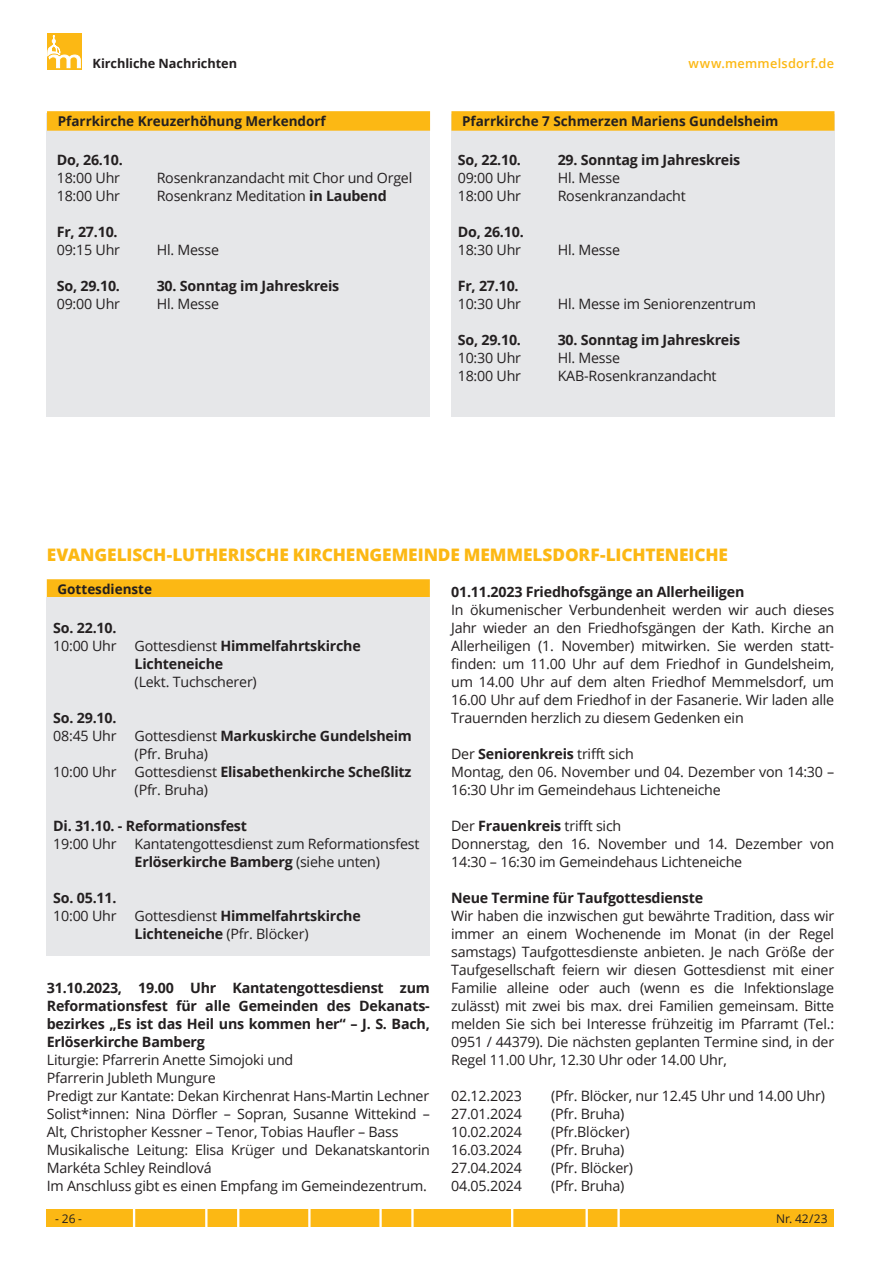
<style>
.page{position:relative;width:881px;height:1263px;background:#fff}
.page>*{position:absolute;margin:0;border:0;box-sizing:border-box;transform-origin:0 0}
.t1{font:800 17.25px "Open Sans";letter-spacing:-.01em;color:#fcb814}
.t2{font:14.25px/18px "Open Sans";letter-spacing:-.015em;color:#231f20}
.t3{font:700 14.25px/18px "Open Sans";letter-spacing:-.015em;color:#231f20}
.t4{font:700 13.5px "Open Sans";color:#231f20}
.t5{font:700 12.75px "Open Sans";letter-spacing:-.005em;color:#231f20}
.t6{font:600 12.75px "Open Sans";letter-spacing:.02em;color:#fcb814}
.t7{font:12px "Open Sans";color:#231f20}
.s1{font-weight:700}
.s2{font-weight:400}
</style>
<div class="page">
<svg style="left:47px;top:34px;width:34px;height:36px"></svg>
<svg style="left:47px;top:35px;width:33px;height:33px"></svg>
<div style="left:47px;top:1210px;width:786px;height:17px;background:#fcb814"></div>
<svg style="left:133px;top:1210px;width:2px;height:17px"></svg>
<svg style="left:205px;top:1210px;width:2px;height:17px"></svg>
<svg style="left:237px;top:1210px;width:2px;height:17px"></svg>
<svg style="left:308px;top:1210px;width:2px;height:17px"></svg>
<svg style="left:379px;top:1210px;width:2px;height:17px"></svg>
<svg style="left:411px;top:1210px;width:2px;height:17px"></svg>
<svg style="left:511px;top:1210px;width:2px;height:17px"></svg>
<svg style="left:585px;top:1210px;width:2px;height:17px"></svg>
<svg style="left:617px;top:1210px;width:2px;height:17px"></svg>
<div style="left:47px;top:114px;width:382px;height:303px;background:#e6e7e9"></div>
<div style="left:47px;top:111px;width:383px;height:20px;background:#fcb814"></div>
<div style="left:451px;top:114px;width:382px;height:303px;background:#e6e7e9"></div>
<div style="left:451px;top:111px;width:383px;height:20px;background:#fcb814"></div>
<div style="left:47px;top:579px;width:382px;height:20px;background:#fcb814"></div>
<div style="left:47px;top:597px;width:382px;height:359px;background:#e6e7e9"></div>
<p class="t5" style="left:92px;top:54px;width:146px">Kirchliche Nachrichten</p>
<p class="t6" style="left:688px;top:55px;width:147px">www.memmelsdorf.de</p>
<p class="t4" style="left:58px;top:112px;width:269px">Pfarrkirche Kreuzerhöhung Merkendorf</p>
<p class="t4" style="left:462px;top:112px;width:318px">Pfarrkirche 7 Schmerzen Mariens Gundelsheim</p>
<p class="t3" style="left:57px;top:150px;width:67px">Do, 26.10.</p>
<p class="t2" style="left:57px;top:168px;width:65px">18:00 Uhr</p>
<p class="t2" style="left:157px;top:168px;width:257px">Rosenkranzandacht mit Chor und Orgel</p>
<p class="t2" style="left:57px;top:186px;width:65px">18:00 Uhr</p>
<p class="t2" style="left:157px;top:186px;width:231px">Rosenkranz Meditation <span class="s1">in Laubend</span></p>
<p class="t3" style="left:57px;top:222px;width:62px">Fr, 27.10.</p>
<p class="t2" style="left:57px;top:240px;width:65px">09:15 Uhr</p>
<p class="t2" style="left:157px;top:240px;width:64px">Hl. Messe</p>
<p class="t3" style="left:57px;top:276px;width:65px">So, 29.10.</p>
<p class="t3" style="left:157px;top:276px;width:184px">30. Sonntag im Jahreskreis</p>
<p class="t2" style="left:57px;top:294px;width:65px">09:00 Uhr</p>
<p class="t2" style="left:157px;top:294px;width:64px">Hl. Messe</p>
<p class="t3" style="left:457px;top:150px;width:65px">So, 22.10.</p>
<p class="t3" style="left:557px;top:150px;width:184px">29. Sonntag im Jahreskreis</p>
<p class="t2" style="left:457px;top:168px;width:65px">09:00 Uhr</p>
<p class="t2" style="left:557px;top:168px;width:64px">Hl. Messe</p>
<p class="t2" style="left:457px;top:186px;width:65px">18:00 Uhr</p>
<p class="t2" style="left:557px;top:186px;width:130px">Rosenkranzandacht</p>
<p class="t3" style="left:457px;top:222px;width:67px">Do, 26.10.</p>
<p class="t2" style="left:457px;top:240px;width:65px">18:30 Uhr</p>
<p class="t2" style="left:557px;top:240px;width:64px">Hl. Messe</p>
<p class="t3" style="left:457px;top:276px;width:62px">Fr, 27.10.</p>
<p class="t2" style="left:457px;top:294px;width:65px">10:30 Uhr</p>
<p class="t2" style="left:557px;top:294px;width:200px">Hl. Messe im Seniorenzentrum</p>
<p class="t3" style="left:457px;top:330px;width:65px">So, 29.10.</p>
<p class="t3" style="left:557px;top:330px;width:184px">30. Sonntag im Jahreskreis</p>
<p class="t2" style="left:457px;top:348px;width:65px">10:30 Uhr</p>
<p class="t2" style="left:557px;top:348px;width:64px">Hl. Messe</p>
<p class="t2" style="left:457px;top:366px;width:65px">18:00 Uhr</p>
<p class="t2" style="left:557px;top:366px;width:160px">KAB-Rosenkranzandacht</p>
<p class="t1" style="left:47px;top:541px;width:682px">EVANGELISCH-LUTHERISCHE KIRCHENGEMEINDE MEMMELSDORF-LICHTENEICHE</p>
<p class="t4" style="left:57px;top:580px;width:96px">Gottesdienste</p>
<p class="t3" style="left:53px;top:618px;width:65px">So. 22.10.</p>
<p class="t2" style="left:53px;top:636px;width:65px">10:00 Uhr</p>
<p class="t3" style="left:135px;top:636px;width:228px"><span class="s2">Gottesdienst</span> Himmelfahrtskirche<br>Lichteneiche</p>
<p class="t2" style="left:135px;top:672px;width:124px">(Lekt. Tuchscherer)</p>
<p class="t3" style="left:53px;top:708px;width:65px">So. 29.10.</p>
<p class="t2" style="left:53px;top:726px;width:65px">08:45 Uhr</p>
<p class="t2" style="left:135px;top:726px;width:279px">Gottesdienst <span class="s1">Markuskirche Gundelsheim </span>(Pfr. Bruha)</p>
<p class="t2" style="left:53px;top:762px;width:65px">10:00 Uhr</p>
<p class="t3" style="left:135px;top:762px;width:278px"><span class="s2">Gottesdienst</span> Elisabethenkirche Scheßlitz <span class="s2">(Pfr. Bruha)</span></p>
<p class="t3" style="left:53px;top:816px;width:195px">Di. 31.10. - Reformationsfest</p>
<p class="t2" style="left:53px;top:834px;width:65px">19:00 Uhr</p>
<p class="t2" style="left:135px;top:834px;width:286px">Kantatengottesdienst zum Reformationsfest<br><span class="s1">Erlöserkirche Bamberg</span> (siehe unten)</p>
<p class="t3" style="left:53px;top:888px;width:65px">So. 05.11.</p>
<p class="t2" style="left:53px;top:906px;width:65px">10:00 Uhr</p>
<p class="t3" style="left:135px;top:906px;width:228px"><span class="s2">Gottesdienst</span> Himmelfahrtskirche<br>Lichteneiche <span class="s2">(Pfr. Blöcker)</span></p>
<p class="t3" style="left:451px;top:582px;width:294px">01.11.2023 Friedhofsgänge an Allerheiligen</p>
<p class="t2" style="left:451px;top:600px;width:384px;text-align:justify">In ökumenischer Verbundenheit werden wir auch dieses Jahr wieder an den Friedhofsgängen der Kath. Kirche an Allerheiligen (1. November) mitwirken. Sie werden statt&shy;finden: um 11.00 Uhr auf dem Friedhof in Gundelsheim, um 14.00 Uhr auf dem alten Friedhof Memmelsdorf, um 16.00 Uhr auf dem Friedhof in der Fasanerie. Wir laden alle Trauernden herzlich zu diesem Gedenken ein</p>
<p class="t2" style="left:451px;top:744px;width:384px">Der <span class="s1">Seniorenkreis</span> trifft sich<br>Montag, den 06. November und 04. Dezember von 14:30 –<br>16:30 Uhr im Gemeindehaus Lichteneiche</p>
<p class="t2" style="left:451px;top:816px;width:384px">Der <span class="s1">Frauenkreis</span> trifft sich<br>Donnerstag, den 16. November und 14. Dezember von<br>14:30 – 16:30 im Gemeindehaus Lichteneiche</p>
<p class="t3" style="left:451px;top:888px;width:253px">Neue Termine für Taufgottesdienste</p>
<p class="t2" style="left:451px;top:906px;width:384px;text-align:justify">Wir haben die inzwischen gut bewährte Tradition, dass wir immer an einem Wochenende im Monat (in der Regel samstags) Taufgottesdienste anbieten. Je nach Größe der Taufgesellschaft feiern wir diesen Gottesdienst mit einer Familie alleine oder auch (wenn es die Infektionslage zulässt) mit zwei bis max. drei Familien gemeinsam. Bitte melden Sie sich bei Interesse frühzeitig im Pfarramt (Tel.:<br>0951 / 44379). Die nächsten geplanten Termine sind, in der Regel 11.00 Uhr, 12.30 Uhr oder 14.00 Uhr,</p>
<p class="t2" style="left:451px;top:1086px;width:72px">02.12.2023</p>
<p class="t2" style="left:551px;top:1086px;width:275px">(Pfr. Blöcker, nur 12.45 Uhr und 14.00 Uhr)</p>
<p class="t2" style="left:451px;top:1104px;width:72px">27.01.2024</p>
<p class="t2" style="left:551px;top:1104px;width:75px">(Pfr. Bruha)</p>
<p class="t2" style="left:451px;top:1122px;width:72px">10.02.2024</p>
<p class="t2" style="left:551px;top:1122px;width:80px">(Pfr.Blöcker)</p>
<p class="t2" style="left:451px;top:1140px;width:72px">16.03.2024</p>
<p class="t2" style="left:551px;top:1140px;width:75px">(Pfr. Bruha)</p>
<p class="t2" style="left:451px;top:1158px;width:72px">27.04.2024</p>
<p class="t2" style="left:551px;top:1158px;width:83px">(Pfr. Blöcker)</p>
<p class="t2" style="left:451px;top:1176px;width:72px">04.05.2024</p>
<p class="t2" style="left:551px;top:1176px;width:75px">(Pfr. Bruha)</p>
<p class="t3" style="left:47px;top:978px;width:384px;text-align:justify">31.10.2023, 19.00 Uhr Kantatengottesdienst zum Reformationsfest für alle Gemeinden des Dekanats&shy;bezirkes „Es ist das Heil uns kommen her“ – J. S. Bach, Erlöserkirche Bamberg</p>
<p class="t2" style="left:47px;top:1050px;width:384px">Liturgie: Pfarrerin Anette Simojoki und<br>Pfarrerin Jubleth Mungure<br>Predigt zur Kantate: Dekan Kirchenrat Hans-Martin Lechner Solist*innen: Nina Dörfler – Sopran, Susanne Wittekind – Alt, Christopher Kessner – Tenor, Tobias Haufler – Bass Musikalische Leitung: Elisa Krüger und Dekanatskantorin Markéta Schley Reindlová<br>Im Anschluss gibt es einen Empfang im Gemeindezentrum.</p>
<p class="t7" style="left:55px;top:1211px;width:28px">- 26 -</p>
<p class="t7" style="left:775px;top:1211px;width:53px">Nr. 42/23</p>
</div>
